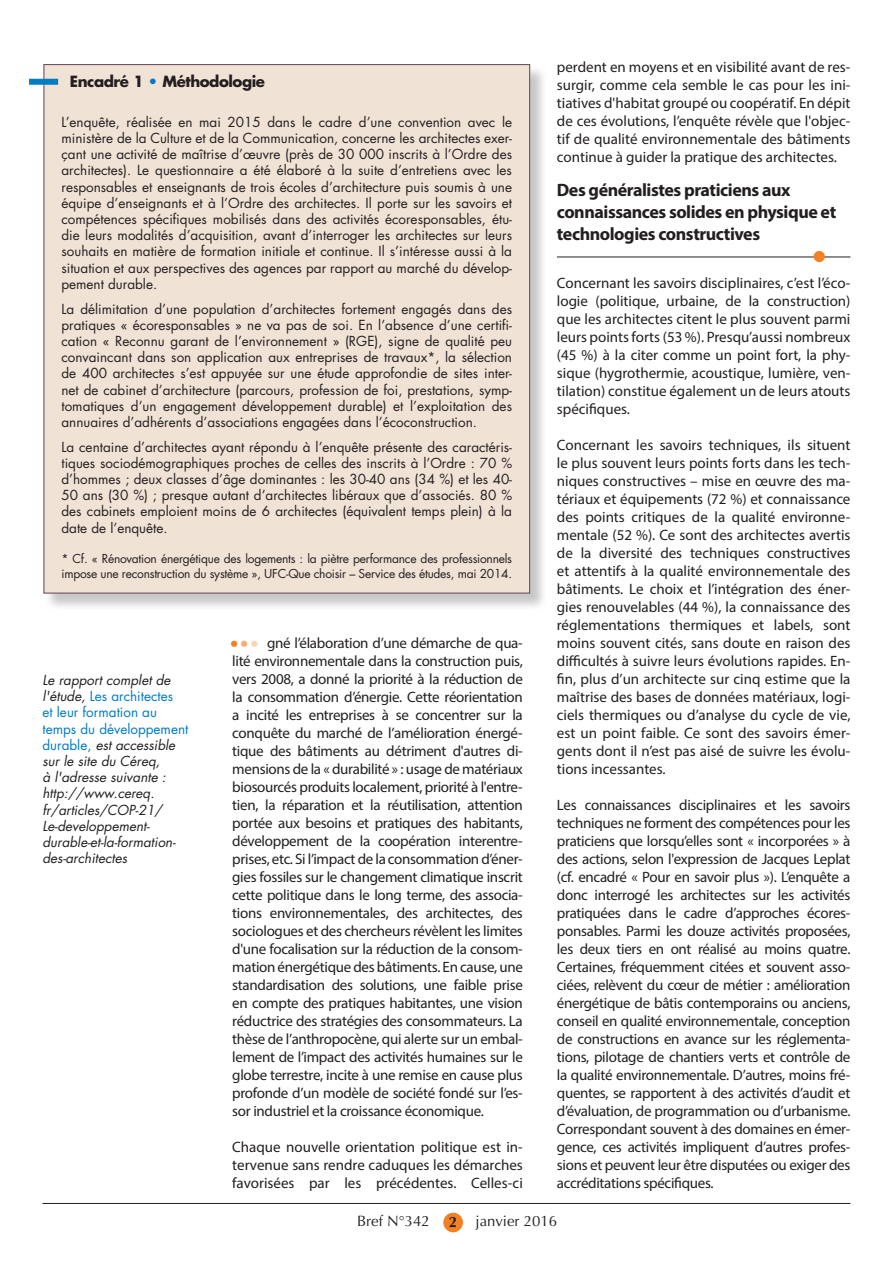
<style>
.page{position:relative;width:893px;height:1263px;background:#fff}
.page>*{position:absolute;margin:0;border:0;box-sizing:border-box;transform-origin:0 0}
.INTERTITRES{font:700 18px/21.6px "Myriad Pro";letter-spacing:-.025em;color:#231f20}
.t1{font:300 16.5px "Futura";color:#f48026}
.TEXTE{font:15px/18px "Myriad Pro";color:#231f20;text-align:justify}
.TITREENCADRE{font:700 15px "Futura";letter-spacing:-.03em;color:#231f20}
.t2{font:15px "Optima";color:#231f20}
.t3{font:700 15px "Optima";color:#231f20}
.TEXTEENCADRE{font:13.5px/16.2px "Futura";color:#231f20;text-align:justify}
.BIBLIO{font:italic 13.5px/16.2px "Futura";color:#231f20}
.TEXTEENCADRE-2{font:12px/14.4px "Futura";letter-spacing:-.02em;color:#231f20}
.s1{color:#007cc2}
.s2{font-style:normal;color:#007cc2}
.s3{color:#faae74}
.s4{color:#fdd4b2}
</style>
<div class="page">
<hr style="left:43px;top:1203px;width:807px;height:1px;background:#231f20">
<div style="left:443px;top:1213px;width:20px;height:19px;background:#f48026;border-radius:50%"></div>
<hr style="left:557px;top:257px;width:293px;height:1px;background:#231f20">
<div style="left:44px;top:65px;width:503px;height:546px;background:#231f20;opacity:.25"></div>
<div style="left:44px;top:65px;width:486px;height:528px;background:#f1e2d6"></div>
<div style="left:29px;top:79px;width:29px;height:6px;background:#007cc2"></div>
<div style="left:814px;top:251px;width:11px;height:11px;background:#f48026;border-radius:50%"></div>
<p class="TITREENCADRE" style="left:70px;top:71px;width:197px">Encadré 1 <span class="s1">•</span> Méthodologie</p>
<p class="TEXTEENCADRE" style="left:61px;top:114px;width:452px">L’enquête, réalisée en mai 2015 dans le cadre d’une convention avec le ministère de la Culture et de la Communication, concerne les architectes exer&shy;çant une activité de maîtrise d’œuvre (près de 30 000 inscrits à l’Ordre des architectes). Le questionnaire a été élaboré à la suite d’entretiens avec les responsables et enseignants de trois écoles d’architecture puis soumis à une équipe d’enseignants et à l’Ordre des architectes. Il porte sur les savoirs et compétences spécifiques mobilisés dans des activités écoresponsables, étu&shy;die leurs modalités d’acquisition, avant d’interroger les architectes sur leurs souhaits en matière de formation initiale et continue. Il s’intéresse aussi à la situation et aux perspectives des agences par rapport au marché du dévelop&shy;pement durable.</p>
<p class="TEXTEENCADRE" style="left:61px;top:300px;width:452px">La délimitation d’une population d’architectes fortement engagés dans des pratiques « écoresponsables » ne va pas de soi. En l’absence d’une certifi&shy;cation « Reconnu garant de l’environnement » (RGE), signe de qualité peu convaincant dans son application aux entreprises de travaux*, la sélection de 400 architectes s’est appuyée sur une étude approfondie de sites inter&shy;net de cabinet d’architecture (parcours, profession de foi, prestations, symp&shy;tomatiques d’un engagement développement durable) et l’exploitation des annuaires d’adhérents d’associations engagées dans l’écoconstruction.</p>
<p class="TEXTEENCADRE" style="left:61px;top:438px;width:452px">La centaine d’architectes ayant répondu à l’enquête présente des caractéris&shy;tiques sociodémographiques proches de celles des inscrits à l’Ordre : 70 % d’hommes ; deux classes d’âge dominantes : les 30-40 ans (34 %) et les 40- 50 ans (30 %) ; presque autant d’architectes libéraux que d’associés. 80 % des cabinets emploient moins de 6 architectes (équivalent temps plein) à la date de l’enquête.</p>
<p class="TEXTEENCADRE-2" style="left:61px;top:551px;width:452px">* Cf. « Rénovation énergétique des logements : la piètre performance des professionnels impose une reconstruction du système », UFC-Que choisir – Service des études, mai 2014.</p>
<p class="BIBLIO" style="left:43px;top:672px;width:147px">Le rapport complet de l'étude, <span class="s2">Les architectes<br>et leur formation au temps du développement durable,</span> est accessible sur le site du Céreq,<br>à l'adresse suivante : http://www.cereq. fr/articles/COP-21/<br>Le-developpement&shy;durable-et-la-formation&shy;des-architectes</p>
<p class="TEXTE" style="left:232px;top:634px;width:292px;text-indent:35px">gné l’élaboration d’une démarche de qua&shy;lité environnementale dans la construction puis, vers 2008, a donné la priorité à la réduction de la consommation d’énergie. Cette réorientation a incité les entreprises à se concentrer sur la conquête du marché de l’amélioration énergé&shy;tique des bâtiments au détriment d'autres di&shy;mensions de la « durabilité » : usage de matériaux biosourcés produits localement, priorité à l'entre&shy;tien, la réparation et la réutilisation, attention portée aux besoins et pratiques des habitants, développement de la coopération interentre&shy;prises, etc. Si l’impact de la consommation d’éner&shy;gies fossiles sur le changement climatique inscrit cette politique dans le long terme, des associa&shy;tions environnementales, des architectes, des sociologues et des chercheurs révèlent les limites d'une focalisation sur la réduction de la consom&shy;mation énergétique des bâtiments. En cause, une standardisation des solutions, une faible prise en compte des pratiques habitantes, une vision réductrice des stratégies des consommateurs. La thèse de l’anthropocène, qui alerte sur un embal&shy;lement de l’impact des activités humaines sur le globe terrestre, incite à une remise en cause plus profonde d’un modèle de société fondé sur l’es&shy;sor industriel et la croissance économique.</p>
<p class="TEXTE" style="left:232px;top:1138px;width:292px">Chaque nouvelle orientation politique est in&shy;tervenue sans rendre caduques les démarches favorisées par les précédentes. Celles-ci</p>
<p class="t1" style="left:229px;top:633px;width:32px">•<span class="s3">•</span><span class="s4">•</span></p>
<p class="TEXTE" style="left:557px;top:58px;width:295px">perdent en moyens et en visibilité avant de res&shy;surgir, comme cela semble le cas pour les ini&shy;tiatives d'habitat groupé ou coopératif. En dépit de ces évolutions, l’enquête révèle que l'objec&shy;tif de qualité environnementale des bâtiments continue à guider la pratique des architectes.</p>
<p class="INTERTITRES" style="left:557px;top:179px;width:281px">Des généralistes praticiens aux connaissances solides en physique et technologies constructives</p>
<p class="TEXTE" style="left:557px;top:274px;width:295px">Concernant les savoirs disciplinaires, c’est l’éco&shy;logie (politique, urbaine, de la construction) que les architectes citent le plus souvent parmi leurs points forts (53 %). Presqu’aussi nombreux (45 %) à la citer comme un point fort, la phy&shy;sique (hygrothermie, acoustique, lumière, ven&shy;tilation) constitue également un de leurs atouts spécifiques.</p>
<p class="TEXTE" style="left:557px;top:436px;width:295px">Concernant les savoirs techniques, ils situent le plus souvent leurs points forts dans les tech&shy;niques constructives – mise en œuvre des ma&shy;tériaux et équipements (72 %) et connaissance des points critiques de la qualité environne&shy;mentale (52 %). Ce sont des architectes avertis de la diversité des techniques constructives et attentifs à la qualité environnementale des bâtiments. Le choix et l’intégration des éner&shy;gies renouvelables (44 %), la connaissance des réglementations thermiques et labels, sont moins souvent cités, sans doute en raison des difficultés à suivre leurs évolutions rapides. En&shy;fin, plus d’un architecte sur cinq estime que la maîtrise des bases de données matériaux, logi&shy;ciels thermiques ou d’analyse du cycle de vie, est un point faible. Ce sont des savoirs émer&shy;gents dont il n’est pas aisé de suivre les évolu&shy;tions incessantes.</p>
<p class="TEXTE" style="left:557px;top:796px;width:295px">Les connaissances disciplinaires et les savoirs techniques ne forment des compétences pour les praticiens que lorsqu’elles sont « incorporées » à des actions, selon l'expression de Jacques Leplat (cf. encadré « Pour en savoir plus »). L’enquête a donc interrogé les architectes sur les activités pratiquées dans le cadre d’approches écores&shy;ponsables. Parmi les douze activités proposées, les deux tiers en ont réalisé au moins quatre.<br>Certaines, fréquemment citées et souvent asso&shy;ciées, relèvent du cœur de métier : amélioration énergétique de bâtis contemporains ou anciens, conseil en qualité environnementale, conception de constructions en avance sur les réglementa&shy;tions, pilotage de chantiers verts et contrôle de la qualité environnementale. D’autres, moins fré&shy;quentes, se rapportent à des activités d’audit et d’évaluation, de programmation ou d’urbanisme.<br>Correspondant souvent à des domaines en émer&shy;gence, ces activités impliquent d’autres profes&shy;sions et peuvent leur être disputées ou exiger des accréditations spécifiques.</p>
<p class="t2" style="left:357px;top:1212px;width:74px">Bref N°342</p>
<p class="t2" style="left:476px;top:1212px;width:83px">janvier 2016</p>
<p class="t3" style="left:449px;top:1213px;width:10px">2</p>
</div>
